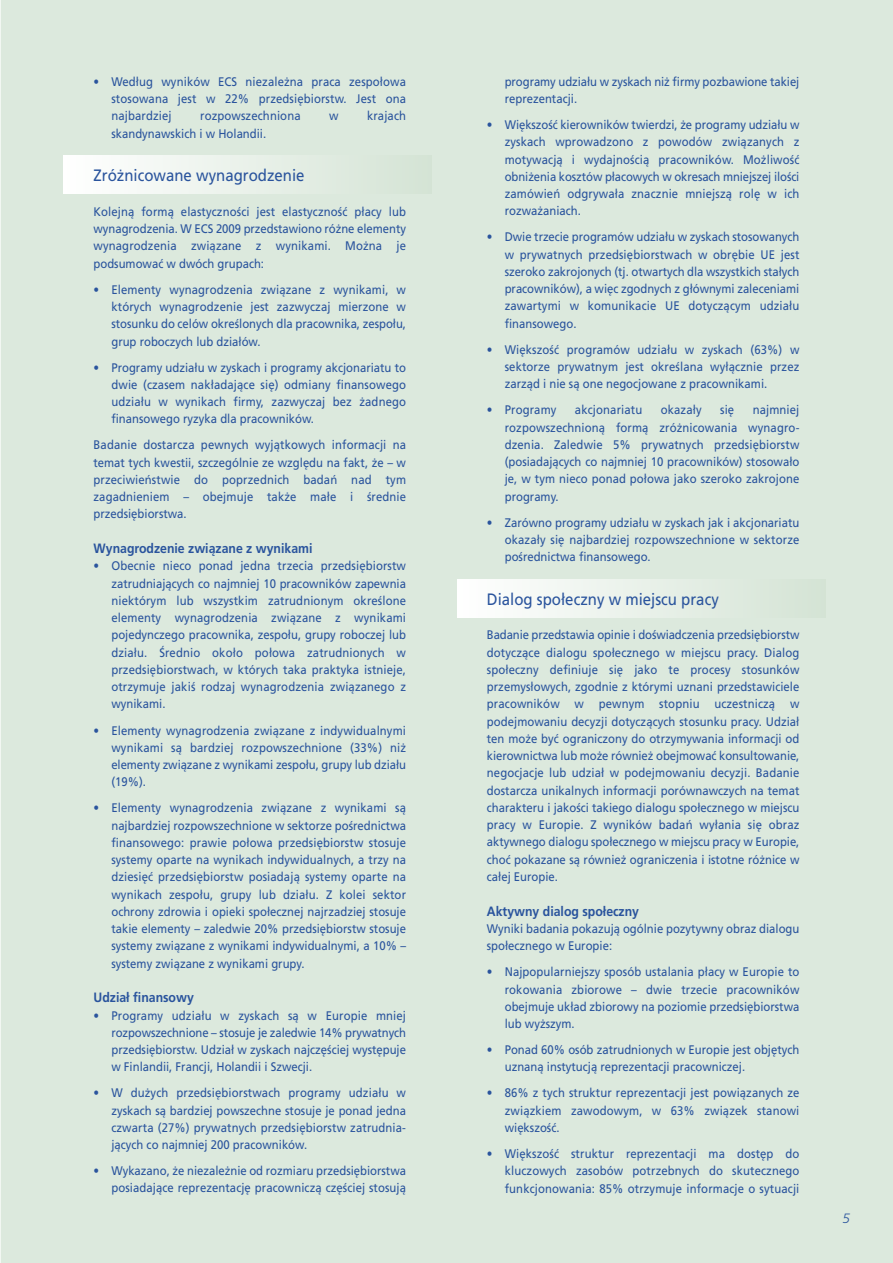
<style>
.page{position:relative;width:893px;height:1263px;background:#dce9dd}
.page>*{position:absolute;margin:0;border:0;box-sizing:border-box;transform-origin:0 0}
.t1{font:16.5px "Frutiger LT Com";color:#2a549d;scale:.91 1}
.t2{font:700 13.5px "Frutiger LT Com";color:#2a549d;scale:.91 1}
.t3{font:italic 300 13.5px "Frutiger LT Com";color:#2a549d}
.t4{font:12.45px/17.2px "Frutiger LT Com";color:#2a549d;text-align:justify;scale:.91 1}
</style>
<div class="page">
<hr style="left:0;top:0;width:1px;height:1263px;background:#f2f7f2">
<div style="left:64px;top:155px;width:368px;height:39px;background:linear-gradient(to right,#fff,#d4e3d5)"></div>
<div style="left:457px;top:579px;width:368px;height:38px;background:linear-gradient(to right,#fff,#d4e3d5)"></div>
<p class="t4" style="left:111px;top:73px;width:325px;text-indent:-18px">• Według wyników ECS niezależna praca zespołowa stosowana jest w 22% przedsiębiorstw. Jest ona najbardziej</p>
<p class="t4" style="left:200px;top:107px;width:112px">rozpowszechniona</p>
<p class="t4" style="left:329px;top:107px;width:12px">w</p>
<p class="t4" style="left:367px;top:107px;width:44px">krajach</p>
<p class="t4" style="left:111px;top:125px;width:172px">skandynawskich i w Holandii.</p>
<h1 class="t1" style="left:94px;top:166px;width:233px">Zróżnicowane wynagrodzenie</h1>
<p class="t4" style="left:94px;top:203px;width:345px">Kolejną formą elastyczności jest elastyczność płacy lub wynagrodzenia. W ECS 2009 przedstawiono różne elementy wynagrodzenia związane z wynikami. Można je podsumować w dwóch grupach:</p>
<p class="t4" style="left:111px;top:281px;width:325px;text-indent:-18px">• Elementy wynagrodzenia związane z wynikami, w których wynagrodzenie jest zazwyczaj mierzone w stosunku do celów określonych dla pracownika, zespołu, grup roboczych lub działów.</p>
<p class="t4" style="left:111px;top:359px;width:325px;text-indent:-18px">• Programy udziału w zyskach i programy akcjonariatu to dwie (czasem nakładające się) odmiany finansowego udziału w wynikach firmy, zazwyczaj bez żadnego finansowego ryzyka dla pracowników.</p>
<p class="t4" style="left:94px;top:436px;width:345px">Badanie dostarcza pewnych wyjątkowych informacji na temat tych kwestii, szczególnie ze względu na fakt, że – w przeciwieństwie do poprzednich badań nad tym zagadnieniem – obejmuje także małe i średnie przedsiębiorstwa.</p>
<p class="t2" style="left:94px;top:540px;width:242px">Wynagrodzenie związane z wynikami</p>
<p class="t4" style="left:111px;top:557px;width:325px;text-indent:-18px">• Obecnie nieco ponad jedna trzecia przedsiębiorstw zatrudniających co najmniej 10 pracowników zapewnia niektórym lub wszystkim zatrudnionym określone elementy wynagrodzenia związane z wynikami pojedynczego pracownika, zespołu, grupy roboczej lub działu. Średnio około połowa zatrudnionych w przedsiębiorstwach, w których taka praktyka istnieje, otrzymuje jakiś rodzaj wynagrodzenia związanego z wynikami.</p>
<p class="t4" style="left:111px;top:722px;width:325px;text-indent:-18px">• Elementy wynagrodzenia związane z indywidualnymi wynikami są bardziej rozpowszechnione (33%) niż elementy związane z wynikami zespołu, grupy lub działu (19%).</p>
<p class="t4" style="left:111px;top:799px;width:325px;text-indent:-18px">• Elementy wynagrodzenia związane z wynikami są najbardziej rozpowszechnione w sektorze pośrednictwa finansowego: prawie połowa przedsiębiorstw stosuje systemy oparte na wynikach indywidualnych, a trzy na dziesięć przedsiębiorstw posiadają systemy oparte na wynikach zespołu, grupy lub działu. Z kolei sektor ochrony zdrowia i opieki społecznej najrzadziej stosuje takie elementy – zaledwie 20% przedsiębiorstw stosuje systemy związane z wynikami indywidualnymi, a 10% – systemy związane z wynikami grupy.</p>
<p class="t2" style="left:94px;top:989px;width:112px">Udział finansowy</p>
<p class="t4" style="left:111px;top:1007px;width:325px;text-indent:-18px">• Programy udziału w zyskach są w Europie mniej rozpowszechnione – stosuje je zaledwie 14% prywatnych przedsiębiorstw. Udział w zyskach najczęściej występuje w Finlandii, Francji, Holandii i Szwecji.</p>
<p class="t4" style="left:111px;top:1084px;width:325px;text-indent:-18px">• W dużych przedsiębiorstwach programy udziału w zyskach są bardziej powszechne stosuje je ponad jedna czwarta (27%) prywatnych przedsiębiorstw zatrudnia&shy;jących co najmniej 200 pracowników.</p>
<p class="t4" style="left:94px;top:1162px;width:345px;text-align:right">• Wykazano, że niezależnie od rozmiaru przedsiębiorstwa posiadające reprezentację pracowniczą częściej stosują</p>
<p class="t4" style="left:505px;top:73px;width:325px">programy udziału w zyskach niż firmy pozbawione takiej reprezentacji.</p>
<p class="t4" style="left:505px;top:116px;width:325px;text-indent:-18px">• Większość kierowników twierdzi, że programy udziału w zyskach wprowadzono z powodów związanych z motywacją i wydajnością pracowników. Możliwość obniżenia kosztów płacowych w okresach mniejszej ilości zamówień odgrywała znacznie mniejszą rolę w ich rozważaniach.</p>
<p class="t4" style="left:505px;top:229px;width:325px;text-indent:-18px">• Dwie trzecie programów udziału w zyskach stosowanych w prywatnych przedsiębiorstwach w obrębie UE jest szeroko zakrojonych (tj. otwartych dla wszystkich stałych pracowników), a więc zgodnych z głównymi zaleceniami zawartymi w komunikacie UE dotyczącym udziału finansowego.</p>
<p class="t4" style="left:505px;top:341px;width:325px;text-indent:-18px">• Większość programów udziału w zyskach (63%) w sektorze prywatnym jest określana wyłącznie przez zarząd i nie są one negocjowane z pracownikami.</p>
<p class="t4" style="left:487px;top:401px;width:78px">• Programy</p>
<p class="t4" style="left:575px;top:401px;width:76px">akcjonariatu</p>
<p class="t4" style="left:661px;top:401px;width:47px">okazały</p>
<p class="t4" style="left:720px;top:401px;width:17px">się</p>
<p class="t4" style="left:505px;top:401px;width:325px;text-indent:248px">najmniej rozpowszechnioną formą zróżnicowania wynagro&shy;dzenia. Zaledwie 5% prywatnych przedsiębiorstw (posiadających co najmniej 10 pracowników) stosowało je, w tym nieco ponad połowa jako szeroko zakrojone programy.</p>
<p class="t4" style="left:505px;top:514px;width:325px;text-indent:-18px">• Zarówno programy udziału w zyskach jak i akcjonariatu okazały się najbardziej rozpowszechnione w sektorze pośrednictwa finansowego.</p>
<h1 class="t1" style="left:487px;top:589px;width:256px">Dialog społeczny w miejscu pracy</h1>
<p class="t4" style="left:487px;top:626px;width:345px">Badanie przedstawia opinie i doświadczenia przedsiębiorstw dotyczące dialogu społecznego w miejscu pracy. Dialog społeczny definiuje się jako te procesy stosunków przemysłowych, zgodnie z którymi uznani przedstawiciele pracowników w pewnym stopniu uczestniczą w podejmowaniu decyzji dotyczących stosunku pracy. Udział ten może być ograniczony do otrzymywania informacji od kierownictwa lub może również obejmować konsultowanie, negocjacje lub udział w podejmowaniu decyzji. Badanie dostarcza unikalnych informacji porównawczych na temat charakteru i jakości takiego dialogu społecznego w miejscu pracy w Europie. Z wyników badań wyłania się obraz aktywnego dialogu społecznego w miejscu pracy w Europie, choć pokazane są również ograniczenia i istotne różnice w całej Europie.</p>
<p class="t2" style="left:487px;top:903px;width:169px">Aktywny dialog społeczny</p>
<p class="t4" style="left:487px;top:920px;width:345px">Wyniki badania pokazują ogólnie pozytywny obraz dialogu społecznego w Europie:</p>
<p class="t4" style="left:505px;top:963px;width:325px;text-indent:-18px">• Najpopularniejszy sposób ustalania płacy w Europie to rokowania zbiorowe – dwie trzecie pracowników obejmuje układ zbiorowy na poziomie przedsiębiorstwa lub wyższym.</p>
<p class="t4" style="left:505px;top:1041px;width:325px;text-indent:-18px">• Ponad 60% osób zatrudnionych w Europie jest objętych uznaną instytucją reprezentacji pracowniczej.</p>
<p class="t4" style="left:505px;top:1084px;width:325px;text-indent:-18px">• 86% z tych struktur reprezentacji jest powiązanych ze związkiem zawodowym, w 63% związek stanowi większość.</p>
<p class="t4" style="left:505px;top:1145px;width:325px;text-indent:-18px">• Większość struktur reprezentacji ma dostęp do kluczowych zasobów potrzebnych do skutecznego funkcjonowania: 85% otrzymuje informacje o sytuacji</p>
<p class="t3" style="left:842px;top:1210px;width:9px">5</p>
</div>
